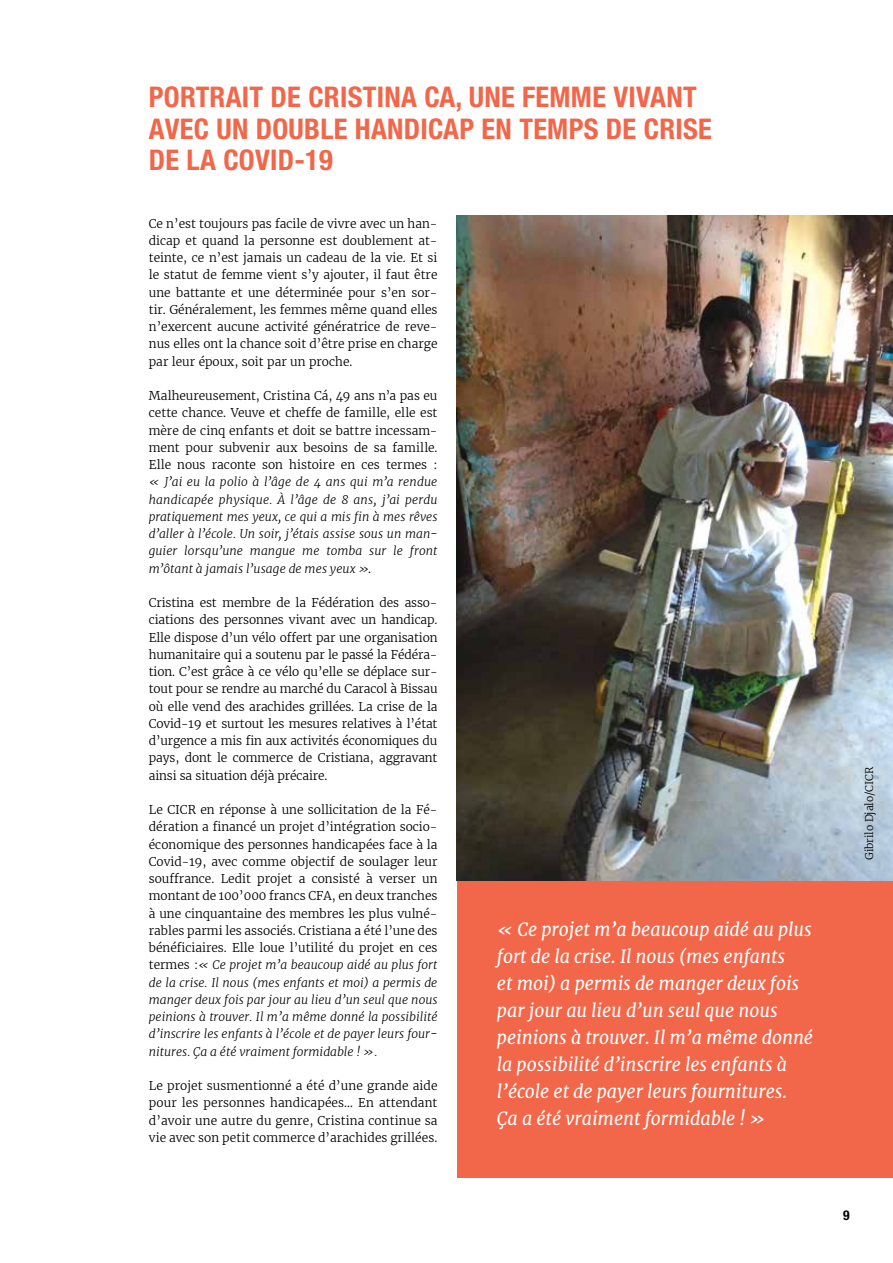
<style>
.page{position:relative;width:893px;height:1263px;background:#fff}
.page>*{position:absolute;margin:0;border:0;box-sizing:border-box;transform-origin:0 0}
.t1{font:700 condensed 28.5px/31.5px "Helvetica Neue";letter-spacing:.01em;color:#f26649}
.t2{font:italic 18px/27px "Merriweather";letter-spacing:-.005em;color:#fff}
.t3{font:700 condensed 13.5px "Helvetica Neue";color:#000}
.t4{font:300 12px/17.2px "Merriweather";color:#000;text-align:justify}
.t5{font:italic 300 12px/17.2px "Merriweather";letter-spacing:.005em;color:#000;text-align:justify}
.t6{font:300 10.5px "Merriweather";letter-spacing:-.01em;color:#000}
.s1{font-style:normal}
.s2{font-style:italic}
</style>
<div class="page">
<div style="left:457px;top:880px;width:436px;height:298px;background:#f26649"></div>
<img style="left:457px;top:216px;width:436px;height:664px">
<h1 class="t1" style="left:149px;top:81px;width:565px;text-indent:275px">CA, UNE FEMME VIVANT<br>AVEC UN DOUBLE HANDICAP EN TEMPS DE CRISE<br>DE LA COVID-19</h1>
<h1 class="t1" style="left:149px;top:81px;width:31px">PORTRAIT</h1>
<h1 class="t1" style="left:271px;top:81px;width:68px">DE CRISTINA</h1>
<p class="t4" style="left:149px;top:215px;width:290px">Ce n’est toujours pas facile de vivre avec un han&shy;dicap et quand la personne est doublement at&shy;teinte, ce n’est jamais un cadeau de la vie. Et si le statut de femme vient s’y ajouter, il faut être une battante et une déterminée pour s’en sor&shy;tir. Généralement, les femmes même quand elles n’exercent aucune activité génératrice de reve&shy;nus elles ont la chance soit d’être prise en charge par leur époux, soit par un proche.</p>
<p class="t4" style="left:149px;top:387px;width:290px">Malheureusement, Cristina Cá, 49 ans n’a pas eu cette chance. Veuve et cheffe de famille, elle est mère de cinq enfants et doit se battre incessam&shy;ment pour subvenir aux besoins de sa famille.<br>Elle nous raconte son histoire en ces termes :</p>
<p class="t5" style="left:149px;top:473px;width:290px">« J’ai eu la polio à l’âge de 4 ans qui m’a rendue handicapée physique. À l’âge de 8 ans, j’ai perdu pratiquement mes yeux, ce qui a mis fin à mes rêves d’aller à l’école. Un soir, j’étais assise sous un man&shy;guier lorsqu’une mangue me tomba sur le front m’ôtant à jamais l’usage de mes yeux »<span class="s1">.</span></p>
<p class="t4" style="left:149px;top:594px;width:290px">Cristina est membre de la Fédération des asso&shy;ciations des personnes vivant avec un handicap.<br>Elle dispose d’un vélo offert par une organisation humanitaire qui a soutenu par le passé la Fédéra&shy;tion. C’est grâce à ce vélo qu’elle se déplace sur&shy;tout pour se rendre au marché du Caracol à Bissau où elle vend des arachides grillées. La crise de la Covid-19 et surtout les mesures relatives à l’état d’urgence a mis fin aux activités économiques du pays, dont le commerce de Cristiana, aggravant ainsi sa situation déjà précaire.</p>
<p class="t4" style="left:149px;top:801px;width:290px">Le CICR en réponse à une sollicitation de la Fé&shy;dération a financé un projet d’intégration socio&shy;économique des personnes handicapées face à la Covid-19, avec comme objectif de soulager leur souffrance. Ledit projet a consisté à verser un montant de 100’000 francs CFA, en deux tranches à une cinquantaine des membres les plus vulné&shy;rables parmi les associés. Cristiana a été l’une des bénéficiaires. Elle loue l’utilité du projet en ces termes :<span class="s2">« Ce projet m’a beaucoup aidé au plus fort de la crise. Il nous (mes enfants et moi) a permis de manger deux fois par jour au lieu d’un seul que nous peinions à trouver. Il m’a même donné la possibilité d’inscrire les enfants à l’école et de payer leurs four&shy;nitures. Ça a été vraiment formidable ! ».</span></p>
<p class="t4" style="left:149px;top:1077px;width:290px">Le projet susmentionné a été d’une grande aide pour les personnes handicapées… En attendant d’avoir une autre du genre, Cristina continue sa vie avec son petit commerce d’arachides grillées.</p>
<p class="t2" style="left:497px;top:916px;width:318px">« Ce projet m’a beaucoup aidé au plus fort de la crise. Il nous (mes enfants<br>et moi) a permis de manger deux fois par jour au lieu d’un seul que nous peinions à trouver. Il m’a même donné la possibilité d’inscrire les enfants à l’école et de payer leurs fournitures.<br>Ça a été vraiment formidable ! »</p>
<p class="t6" style="left:863px;top:860px;width:94px;rotate:-90deg">Gibrilo Djalo/CICR</p>
<p class="t3" style="left:843px;top:1207px;width:8px">9</p>
</div>
